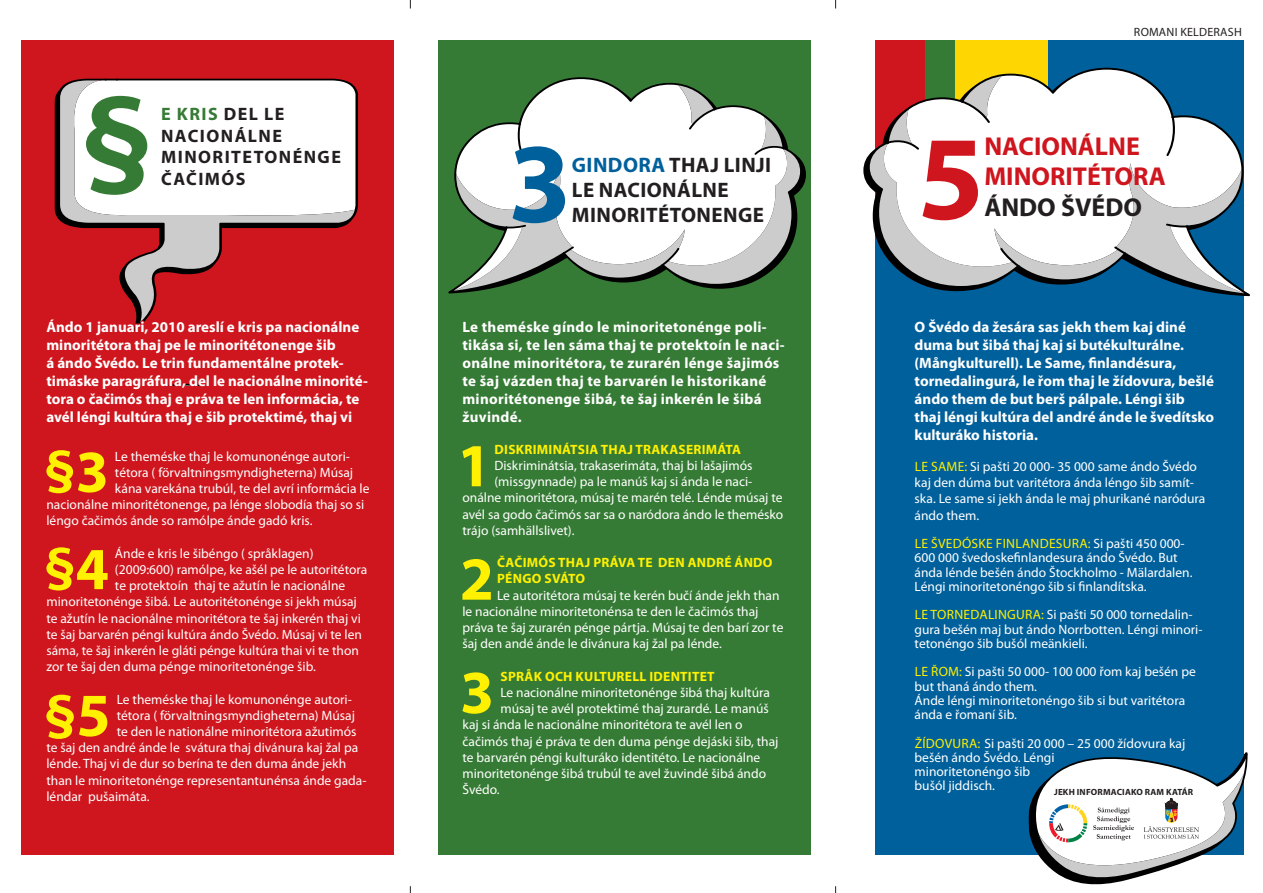
<style>
.page{position:relative;width:1263px;height:893px;background:#fff}
.page>*{position:absolute;margin:0;border:0;box-sizing:border-box;transform-origin:0 0}
.Brödtext_med_gul_ing{font:700 130.05px "Myriad Pro";color:#367b35}
.Rubrik_i_bubbla{font:700 120.45px "Myriad Pro";color:#cf151d}
.Brödtext_med_gul_ing-2{font:700 114.3px "Myriad Pro";color:#00609b}
.Brödtext{font:700 61.5px "Myriad Pro";color:#fff101}
.Brödtext-2{font:700 58.2px "Myriad Pro";color:#fff101}
.Brödtext-3{font:700 56.7px "Myriad Pro";color:#fff101}
.Rubrik_i_bubbla-2{font:700 25.95px/30.3px "Myriad Pro";color:#cf151d}
.Brödtext_med_gul_ing-3{font:700 21px/25.2px "Myriad Pro";letter-spacing:.02em;color:#231f20}
.Brödtext_med_gul_ing-4{font:700 18px/21.6px "Myriad Pro";letter-spacing:.08em;color:#231f20}
.Ingress{font:700 15px/18px "Myriad Pro";color:#fff}
.Ingress-2{font:700 15px/18px "Myriad Pro";letter-spacing:.02em;color:#fff}
.Brödtext-4{font:13.5px/14.2px "Myriad Pro";color:#fff}
.Brödtext-5{font:700 13.5px "Myriad Pro";letter-spacing:.02em;color:#fff101}
.Landsrubrik{font:12px "Myriad Pro";letter-spacing:.02em;color:#231f20}
.Landsrubrik-2{font:700 9px "Myriad Pro";letter-spacing:.02em;color:#231f20}
.s1{color:#367b35}
.s2{font-size:60px}
.s3{font-size:61.5px}
.s4{color:#00609b}
.s5{color:#231f20}
.s6{color:#fff101}
</style>
<div class="page">
<div style="left:1047px;top:40px;width:197px;height:162px;background:#00609b"></div>
<div style="left:955px;top:40px;width:92px;height:162px;background:#fed702"></div>
<div style="left:875px;top:40px;width:51px;height:162px;background:#cf151d"></div>
<div style="left:926px;top:40px;width:29px;height:162px;background:#367b35"></div>
<div style="left:21px;top:40px;width:373px;height:815px;background:#cf151d"></div>
<div style="left:438px;top:40px;width:372px;height:815px;background:#367b35"></div>
<svg style="left:448px;top:77px;width:358px;height:216px"></svg>
<svg style="left:58px;top:80px;width:300px;height:214px"></svg>
<div style="left:74px;top:79px;width:283px;height:137px;background:#fff"></div>
<svg style="left:126px;top:294px;width:80px;height:92px"></svg>
<div style="left:875px;top:195px;width:369px;height:660px;background:#00609b"></div>
<svg style="left:863px;top:68px;width:387px;height:228px"></svg>
<svg style="left:1028px;top:752px;width:220px;height:133px"></svg>
<p class="Brödtext_med_gul_ing" style="left:80px;top:56px;width:74px">§</p>
<p class="Brödtext_med_gul_ing-4" style="left:161px;top:103px;width:181px"><span class="s1">E KRIS</span> DEL LE<br>NACIONÁLNE<br>MINORITETONÉNGE<br>ČAČIMÓS</p>
<p class="Ingress" style="left:46px;top:317px;width:323px">Ándo 1 januari, 2010 areslí e kris pa nacionálne minoritétora thaj pe le minoritétonenge šib<br>á ándo Švédo. Le trin fundamentálne protek&shy;timáske paragráfura, del le nacionálne minorité&shy;tora o čačimós thaj e práva te len informácia, te avél léngi kultúra thaj e šib protektimé, thaj vi</p>
<p class="Brödtext-3" style="left:44px;top:433px;width:67px">§<span class="s2">3</span></p>
<p class="Brödtext-4" style="left:115px;top:449px;width:237px">Le theméske thaj le komunonénge autori-</p>
<p class="Brödtext-4" style="left:115px;top:465px;width:240px">tétora ( förvaltningsmyndigheterna) Músaj</p>
<p class="Brödtext-4" style="left:115px;top:481px;width:256px">kána varekána trubúl, te del avrí informácia le</p>
<p class="Brödtext-4" style="left:46px;top:497px;width:319px">nacionálne minoritétonenge, pa lénge slobodía thaj so si</p>
<p class="Brödtext-4" style="left:46px;top:513px;width:268px">léngo čačimós ánde so ramólpe ánde gadó kris.</p>
<p class="Brödtext-3" style="left:44px;top:530px;width:67px">§<span class="s2">4</span></p>
<p class="Brödtext-4" style="left:115px;top:546px;width:200px">Ánde e kris le šibéngo ( språklagen)</p>
<p class="Brödtext-4" style="left:115px;top:562px;width:254px">(2009:600) ramólpe, ke ašél pe le autoritétora</p>
<p class="Brödtext-4" style="left:115px;top:578px;width:232px">te protektoín thaj te ažutín le nacionálne</p>
<p class="Brödtext-4" style="left:46px;top:594px;width:312px">minoritetonénge šibá. Le autoritétonénge si jekh músaj</p>
<p class="Brödtext-4" style="left:46px;top:611px;width:316px">te ažutín le nacionálne minoritétora te šaj inkerén thaj vi</p>
<p class="Brödtext-4" style="left:46px;top:627px;width:317px">te šaj barvarén péngi kultúra ándo Švédo. Músaj vi te len</p>
<p class="Brödtext-4" style="left:46px;top:643px;width:314px">sáma, te šaj inkerén le gláti pénge kultúra thai vi te thon</p>
<p class="Brödtext-4" style="left:46px;top:659px;width:271px">zor te šaj den duma pénge minoritetonénge šib.</p>
<p class="Brödtext-2" style="left:44px;top:677px;width:68px">§<span class="s3">5</span></p>
<p class="Brödtext-4" style="left:117px;top:692px;width:237px">Le theméske thaj le komunonénge autori-</p>
<p class="Brödtext-4" style="left:117px;top:708px;width:240px">tétora ( förvaltningsmyndigheterna) Músaj</p>
<p class="Brödtext-4" style="left:117px;top:724px;width:241px">te den le nationálne minoritétora ažutimós</p>
<p class="Brödtext-4" style="left:46px;top:740px;width:313px">te šaj den andré ánde le svátura thaj divánura kaj žal pa</p>
<p class="Brödtext-4" style="left:46px;top:756px;width:301px">lénde. Thaj vi de dur so berína te den duma ánde jekh</p>
<p class="Brödtext-4" style="left:46px;top:773px;width:322px">than le minoritetonénge representantunénsa ánde gada-</p>
<p class="Brödtext-4" style="left:46px;top:789px;width:105px">léndar pušaimáta.</p>
<p class="Brödtext_med_gul_ing-2" style="left:508px;top:109px;width:65px">3</p>
<p class="Brödtext_med_gul_ing-3" style="left:572px;top:151px;width:201px"><span class="s4">GINDORA</span> THAJ LINJI<br>LE NACIONÁLNE<br>MINORITÉTONENGE</p>
<p class="Ingress-2" style="left:462px;top:317px;width:324px">Le theméske gíndo le minoritetonénge poli&shy;tikása si, te len sáma thaj te protektoín le naci&shy;onálne minoritétora, te zurarén lénge šajimós te šaj vázden thaj te barvarén le historikané minoritétonenge šibá, te šaj inkerén le šibá žuvindé.</p>
<p class="Brödtext" style="left:457px;top:425px;width:36px">1</p>
<p class="Brödtext-5" style="left:495px;top:440px;width:248px">DISKRIMINÁTSIA THAJ TRAKASERIMÁTA</p>
<p class="Brödtext-4" style="left:494px;top:458px;width:259px">Diskriminátsia, trakaserimáta, thaj bi lašajimós</p>
<p class="Brödtext-4" style="left:494px;top:474px;width:259px">(missgynnade) pa le manúš kaj si ánda le naci-</p>
<p class="Brödtext-4" style="left:462px;top:491px;width:322px">onálne minoritétora, músaj te marén telé. Lénde músaj te</p>
<p class="Brödtext-4" style="left:462px;top:507px;width:322px">avél sa godo čačimós sar sa o naródora ándo le themésko</p>
<p class="Brödtext-4" style="left:462px;top:523px;width:114px">trájo (samhällslivet).</p>
<p class="Brödtext" style="left:460px;top:539px;width:36px">2</p>
<p class="Brödtext-5" style="left:497px;top:554px;width:277px">ČAČIMÓS THAJ PRÁVA TE DEN ANDRÉ ÁNDO</p>
<p class="Brödtext-5" style="left:497px;top:570px;width:89px">PÉNGO SVÁTO</p>
<p class="Brödtext-4" style="left:497px;top:588px;width:284px">Le autoritétora músaj te kerén bučí ánde jekh than</p>
<p class="Brödtext-4" style="left:462px;top:604px;width:298px">le nacionálne minoritetonénsa te den le čačimós thaj</p>
<p class="Brödtext-4" style="left:462px;top:620px;width:322px">práva te šaj zurarén pénge pártja. Músaj te den barí zor te</p>
<p class="Brödtext-4" style="left:462px;top:636px;width:261px">šaj den andé ánde le divánura kaj žal pa lénde.</p>
<p class="Brödtext" style="left:460px;top:652px;width:36px">3</p>
<p class="Brödtext-5" style="left:501px;top:667px;width:216px">SPRÅK OCH KULTURELL IDENTITET</p>
<p class="Brödtext-4" style="left:500px;top:685px;width:271px">Le nacionálne minoritetonénge šibá thaj kultúra</p>
<p class="Brödtext-4" style="left:500px;top:701px;width:270px">músaj te avél protektimé thaj zurardé. Le manúš</p>
<p class="Brödtext-4" style="left:462px;top:717px;width:282px">kaj si ánda le nacionálne minoritétora te avél len o</p>
<p class="Brödtext-4" style="left:462px;top:734px;width:318px">čačimós thaj é práva te den duma pénge dejáski šib, thaj</p>
<p class="Brödtext-4" style="left:462px;top:750px;width:299px">te barvarén péngi kulturáko identitéto. Le nacionálne</p>
<p class="Brödtext-4" style="left:462px;top:766px;width:305px">minoritetonénge šibá trubúl te avel žuvindé šibá ándo</p>
<p class="Brödtext-4" style="left:462px;top:782px;width:39px">Švédo.</p>
<p class="Landsrubrik" style="left:1134px;top:24px;width:109px">ROMANI KELDERASH</p>
<p class="Rubrik_i_bubbla" style="left:917px;top:100px;width:68px">5</p>
<p class="Rubrik_i_bubbla-2" style="left:984px;top:130px;width:183px">NACIONÁLNE<br>MINORITÉTORA<br><span class="s5">ÁNDO ŠVÉDO</span></p>
<p class="Ingress" style="left:915px;top:317px;width:301px">O Švédo da žesára sas jekh them kaj diné duma but šibá thaj kaj si butékulturálne. (Mångkulturell). Le Same, finlandésura, tornedalingurá, le řom thaj le žídovura, bešlé ándo them de but berš pálpale. Léngi šib thaj léngi kultúra del andré ánde le švedítsko kulturáko historia.</p>
<p class="Brödtext-4" style="left:915px;top:458px;width:292px;line-height:16.2px"><span class="s6">LE SAME:</span> Si pašti 20 000- 35 000 same ándo Švédo kaj den dúma but varitétora ánda léngo šib samít&shy;ska. Le same si jekh ánda le maj phurikané naródura ándo them.</p>
<p class="Brödtext-4" style="left:915px;top:536px;width:279px"><span class="s6">LE ŠVEDÓSKE FINLANDESURA:</span><span class="s4">:</span>Si pašti 450 000- 600 000 švedoskefinlandesura ándo Švédo. But ánda lénde bešén ándo Štockholmo - Mälardalen.<br>Léngi minoritetonéngo šib si finlandítska.</p>
<p class="Brödtext-4" style="left:915px;top:607px;width:289px"><span class="s6">LE TORNEDALINGURA:</span> Si pašti 50 000 tornedalin&shy;gura bešén maj but ándo Norrbotten. Léngi minori&shy;tetonéngo šib bušól meänkieli.</p>
<p class="Brödtext-4" style="left:915px;top:664px;width:283px"><span class="s6">LE ŘOM:</span><span class="s4">:</span>Si pašti 50 000- 100 000 řom kaj bešén pe but thaná ándo them.</p>
<p class="Brödtext-4" style="left:915px;top:693px;width:272px">Ánde léngi minoritetonéngo šib si but varitétora ánda e řomaní šib.</p>
<p class="Brödtext-4" style="left:915px;top:736px;width:272px"><span class="s6">ŽÍDOVURA:</span> Si pašti 20 000 – 25 000 žídovura kaj bešén ándo Švédo. Léngi<br>minoritetonéngo šib<br>bušól jiddisch.</p>
<p class="Landsrubrik-2" style="left:1054px;top:786px;width:141px">JEKH INFORMACIAKO RAM KATÁR</p>
</div>
